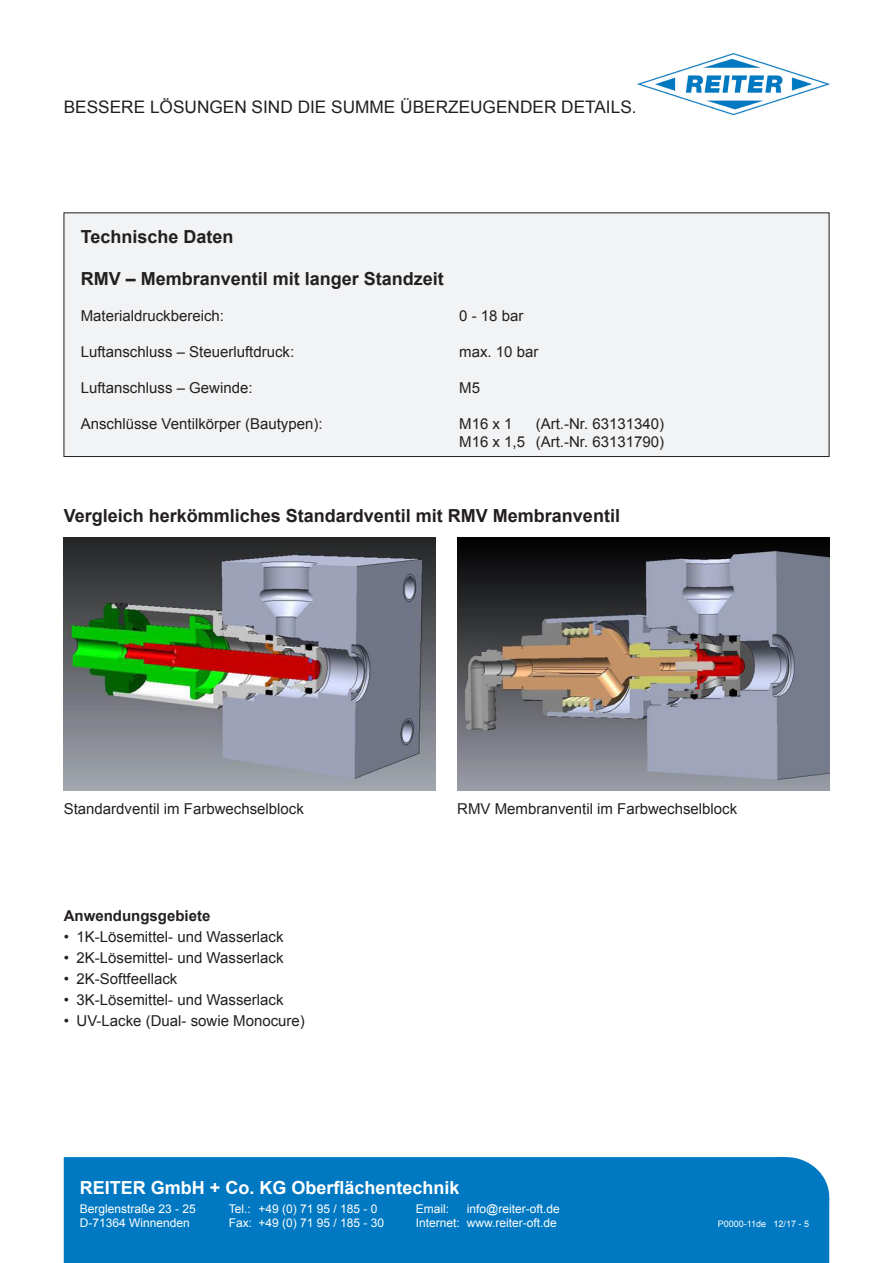
<style>
.page{position:relative;width:893px;height:1263px;background:#fff}
.page>*{position:absolute;margin:0;border:0;box-sizing:border-box;transform-origin:0 0}
.Überschrift_10_pt{font:700 18px "Arial";color:#231f20}
.Adresse_fett{font:700 18px "Arial";color:#fff}
.Slogans{font:17.25px "Arial";color:#231f20}
.Technische_Daten{font:15px/18px "Arial";color:#231f20;text-align:right}
.Aufzählung{font:15px "Arial";color:#231f20}
.Überschrift_10_pt-2{font:15px "Arial";color:#231f20}
.Überschrift_10_pt-3{font:700 15px "Arial";color:#231f20}
.Adresse{font:12px "Arial";color:#fff}
.Adresse-2{font:9px "Arial";color:#fff}
</style>
<div class="page">
<div style="left:64px;top:1158px;width:721px;height:104px;background:#0079c2"></div>
<div style="left:64px;top:1157px;width:722px;height:106px;border:2px solid #0079c2"></div>
<div style="left:743px;top:1158px;width:85px;height:79px;background:#0079c2;border-radius:50%"></div>
<div style="left:743px;top:1157px;width:86px;height:80px;border:2px solid #0079c2;border-radius:50%"></div>
<div style="left:765px;top:1200px;width:63px;height:63px;background:#0079c2"></div>
<img style="left:638px;top:54px;width:191px;height:61px">
<div style="left:64px;top:213px;width:765px;height:243px;background:#f2f3f4"></div>
<div style="left:64px;top:213px;width:765px;height:244px;border:1px solid #231f20"></div>
<img style="left:457px;top:538px;width:372px;height:252px">
<img style="left:64px;top:538px;width:372px;height:252px">
<p class="Slogans" style="left:64px;top:96px;width:574px">BESSERE LÖSUNGEN SIND DIE SUMME ÜBERZEUGENDER DETAILS.</p>
<p class="Überschrift_10_pt" style="left:81px;top:224px;width:154px">Technische Daten</p>
<p class="Überschrift_10_pt" style="left:81px;top:266px;width:365px">RMV – Membranventil mit langer Standzeit</p>
<p class="Technische_Daten" style="left:81px;top:307px;width:145px">Materialdruckbereich:</p>
<p class="Technische_Daten" style="left:459px;top:307px;width:66px">0 - 18 bar</p>
<p class="Technische_Daten" style="left:81px;top:343px;width:215px">Luftanschluss – Steuerluftdruck:</p>
<p class="Technische_Daten" style="left:459px;top:343px;width:81px">max. 10 bar</p>
<p class="Technische_Daten" style="left:81px;top:379px;width:173px">Luftanschluss – Gewinde:</p>
<p class="Technische_Daten" style="left:459px;top:379px;width:22px">M5</p>
<p class="Technische_Daten" style="left:81px;top:415px;width:243px">Anschlüsse Ventilkörper (Bautypen):</p>
<p class="Technische_Daten" style="left:459px;top:415px;width:55px">M16 x 1</p>
<p class="Technische_Daten" style="left:459px;top:415px;width:206px">(Art.-Nr. 63131340)<br>M16 x 1,5 (Art.-Nr. 63131790)</p>
<p class="Überschrift_10_pt" style="left:64px;top:503px;width:558px">Vergleich herkömmliches Standardventil mit RMV Membranventil</p>
<p class="Überschrift_10_pt-2" style="left:64px;top:798px;width:242px">Standardventil im Farbwechselblock</p>
<p class="Überschrift_10_pt-2" style="left:457px;top:798px;width:282px">RMV Membranventil im Farbwechselblock</p>
<p class="Überschrift_10_pt-3" style="left:64px;top:906px;width:148px">Anwendungsgebiete</p>
<p class="Aufzählung" style="left:64px;top:927px;width:221px">• 1K-Lösemittel- und Wasserlack</p>
<p class="Aufzählung" style="left:64px;top:948px;width:221px">• 2K-Lösemittel- und Wasserlack</p>
<p class="Aufzählung" style="left:64px;top:969px;width:115px">• 2K-Softfeellack</p>
<p class="Aufzählung" style="left:64px;top:990px;width:221px">• 3K-Lösemittel- und Wasserlack</p>
<p class="Aufzählung" style="left:64px;top:1011px;width:243px">• UV-Lacke (Dual- sowie Monocure)</p>
<p class="Adresse_fett" style="left:80px;top:1176px;width:381px">REITER GmbH + Co. KG Oberflächentechnik</p>
<p class="Adresse" style="left:80px;top:1200px;width:118px">Berglenstraße 23 - 25</p>
<p class="Adresse" style="left:229px;top:1200px;width:150px">Tel.: +49 (0) 71 95 / 185 - 0</p>
<p class="Adresse" style="left:416px;top:1200px;width:35px">Email:</p>
<p class="Adresse" style="left:467px;top:1200px;width:94px">info@reiter-oft.de</p>
<p class="Adresse" style="left:80px;top:1215px;width:112px">D-71364 Winnenden</p>
<p class="Adresse" style="left:229px;top:1215px;width:157px">Fax: +49 (0) 71 95 / 185 - 30</p>
<p class="Adresse" style="left:416px;top:1215px;width:143px">Internet: www.reiter-oft.de</p>
<p class="Adresse-2" style="left:718px;top:1218px;width:93px">P0000-11de 12/17 - 5</p>
</div>
